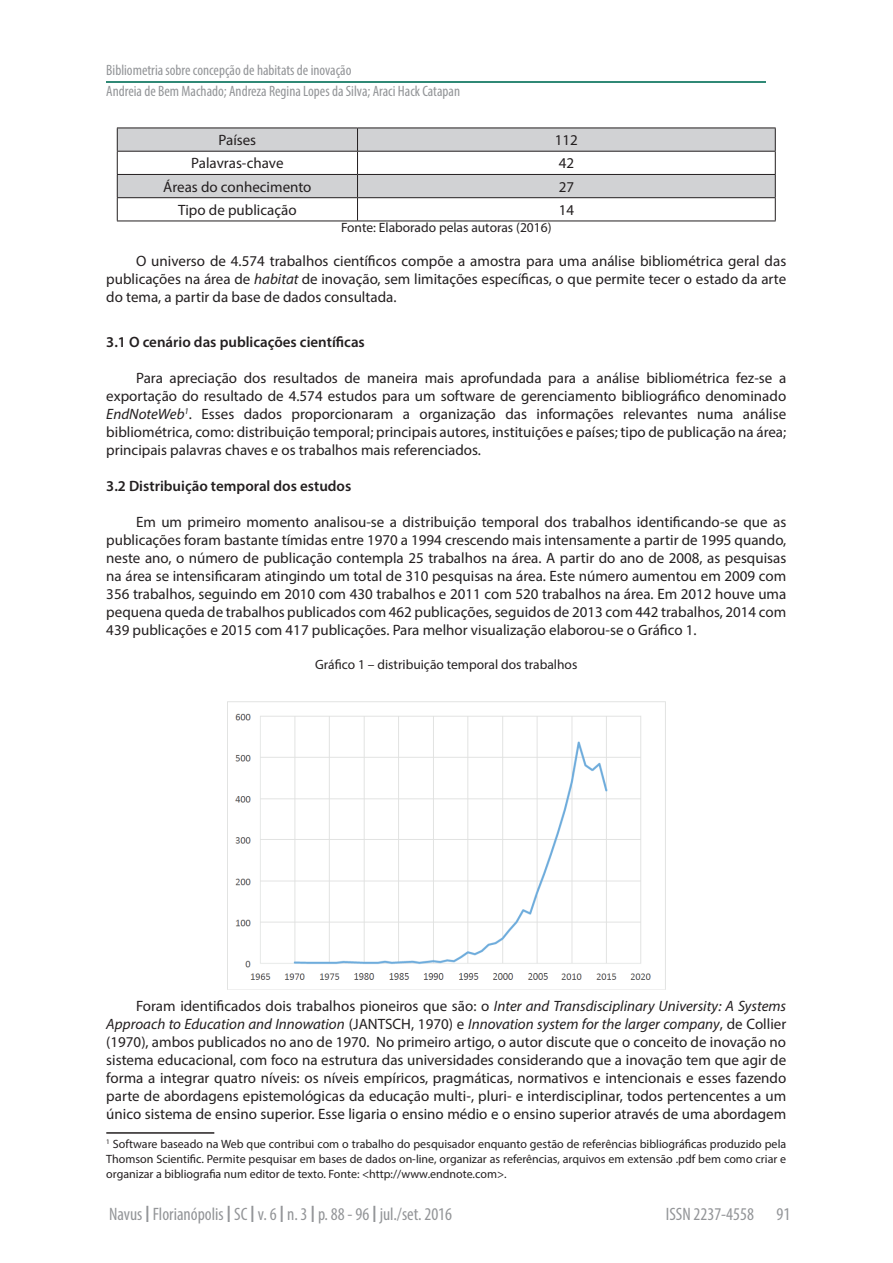
<style>
.page{position:relative;width:893px;height:1263px;background:#fff}
.page>*{position:absolute;margin:0;border:0;box-sizing:border-box;transform-origin:0 0}
.t1{font:condensed 18px "Myriad Pro";color:#939598}
.t2{font:15px/18px "Myriad Pro";color:#231f20;text-align:justify}
.t3{font:condensed 15px/21px "Myriad Pro";color:#939598}
.t4{font:600 15px "Myriad Pro";color:#231f20}
.t5{font:13.5px "Myriad Pro";color:#231f20}
.t6{font:12px/15px "Myriad Pro";color:#231f20;text-align:justify}
.s1{font-style:italic}
.s2{font-size:24px}
</style>
<div class="page">
<hr style="left:106px;top:81px;width:660px;height:2px;background:#308976">
<svg style="left:118px;top:129px;width:657px;height:68px;fill:#d1d2d4"></svg>
<hr style="left:117px;top:128px;width:240px;height:1px;background:#231f20">
<hr style="left:357px;top:128px;width:419px;height:1px;background:#231f20">
<hr style="left:117px;top:151px;width:240px;height:1px;background:#231f20">
<hr style="left:357px;top:151px;width:419px;height:1px;background:#231f20">
<hr style="left:117px;top:174px;width:240px;height:1px;background:#231f20">
<hr style="left:357px;top:174px;width:419px;height:1px;background:#231f20">
<hr style="left:117px;top:197px;width:240px;height:1px;background:#231f20">
<svg style="left:117px;top:128px;width:1px;height:93px"></svg>
<hr style="left:357px;top:197px;width:419px;height:1px;background:#231f20">
<svg style="left:357px;top:128px;width:1px;height:93px"></svg>
<svg style="left:775px;top:128px;width:1px;height:93px"></svg>
<hr style="left:117px;top:221px;width:240px;height:1px;background:#231f20">
<hr style="left:357px;top:221px;width:419px;height:1px;background:#231f20">
<hr style="left:106px;top:1132px;width:108px;height:2px;background:#231f20">
<img style="left:227px;top:701px;width:439px;height:289px">
<img style="left:342px;top:967px;width:209px;height:13px">
<p class="t3" style="left:106px;top:59px;width:355px">Bibliometria sobre concepção de habitats de inovação<br>Andreia de Bem Machado; Andreza Regina Lopes da Silva; Araci Hack Catapan</p>
<p class="t2" style="left:219px;top:131px;width:39px">Países</p>
<p class="t2" style="left:555px;top:131px;width:25px">112</p>
<p class="t2" style="left:191px;top:154px;width:94px">Palavras-chave</p>
<p class="t2" style="left:559px;top:154px;width:17px">42</p>
<p class="t2" style="left:163px;top:177px;width:150px">Áreas do conhecimento</p>
<p class="t2" style="left:559px;top:177px;width:17px">27</p>
<p class="t2" style="left:178px;top:201px;width:120px">Tipo de publicação</p>
<p class="t2" style="left:559px;top:201px;width:17px">14</p>
<p class="t5" style="left:341px;top:219px;width:212px">Fonte: Elaborado pelas autoras (2016)</p>
<p class="t2" style="left:106px;top:251px;width:681px;text-indent:30px">O universo de 4.574 trabalhos científicos compõe a amostra para uma análise bibliométrica geral das publicações na área de <span class="s1">habitat</span> de inovação, sem limitações específicas, o que permite tecer o estado da arte do tema, a partir da base de dados consultada.</p>
<p class="t4" style="left:106px;top:332px;width:260px">3.1 O cenário das publicações científicas</p>
<p class="t2" style="left:106px;top:369px;width:681px;text-indent:30px">Para apreciação dos resultados de maneira mais aprofundada para a análise bibliométrica fez-se a exportação do resultado de 4.574 estudos para um software de gerenciamento bibliográfico denominado <span class="s1">EndNoteWeb</span><sup>1</sup>. Esses dados proporcionaram a organização das informações relevantes numa análise bibliométrica, como: distribuição temporal; principais autores, instituições e países; tipo de publicação na área; principais palavras chaves e os trabalhos mais referenciados.</p>
<p class="t4" style="left:106px;top:476px;width:247px">3.2 Distribuição temporal dos estudos</p>
<p class="t2" style="left:106px;top:513px;width:681px;text-indent:30px">Em um primeiro momento analisou-se a distribuição temporal dos trabalhos identificando-se que as publicações foram bastante tímidas entre 1970 a 1994 crescendo mais intensamente a partir de 1995 quando, neste ano, o número de publicação contempla 25 trabalhos na área. A partir do ano de 2008, as pesquisas na área se intensificaram atingindo um total de 310 pesquisas na área. Este número aumentou em 2009 com 356 trabalhos, seguindo em 2010 com 430 trabalhos e 2011 com 520 trabalhos na área. Em 2012 houve uma pequena queda de trabalhos publicados com 462 publicações, seguidos de 2013 com 442 trabalhos, 2014 com 439 publicações e 2015 com 417 publicações. Para melhor visualização elaborou-se o Gráfico 1.</p>
<p class="t5" style="left:315px;top:656px;width:264px">Gráfico 1 – distribuição temporal dos trabalhos</p>
<p class="t2" style="left:106px;top:997px;width:681px;text-indent:30px">Foram identificados dois trabalhos pioneiros que são: o <span class="s1">Inter and Transdisciplinary University: A Systems Approach to Education and Innowation</span> (JANTSCH, 1970) e <span class="s1">Innovation system for the larger company</span>, de Collier (1970), ambos publicados no ano de 1970. No primeiro artigo, o autor discute que o conceito de inovação no sistema educacional, com foco na estrutura das universidades considerando que a inovação tem que agir de forma a integrar quatro níveis: os níveis empíricos, pragmáticas, normativos e intencionais e esses fazendo parte de abordagens epistemológicas da educação multi-, pluri- e interdisciplinar, todos pertencentes a um único sistema de ensino superior. Esse ligaria o ensino médio e o ensino superior através de uma abordagem</p>
<p class="t6" style="left:106px;top:1136px;width:681px"><sup>1</sup> Software baseado na Web que contribui com o trabalho do pesquisador enquanto gestão de referências bibliográficas produzido pela Thomson Scientific. Permite pesquisar em bases de dados on-line, organizar as referências, arquivos em extensão .pdf bem como criar e organizar a bibliografia num editor de texto. Fonte: &lt;http://www.endnote.com&gt;.</p>
<p class="t1" style="left:109px;top:1203px;width:345px">Navus <span class="s2">I</span> Florianópolis <span class="s2">I</span> SC <span class="s2">I</span> v. 6 <span class="s2">I</span> n. 3 <span class="s2">I</span> p. 88 - 96 <span class="s2">I</span> jul./set. 2016</p>
<p class="t1" style="left:666px;top:1203px;width:90px">ISSN 2237-4558</p>
<p class="t1" style="left:777px;top:1203px;width:15px">91</p>
</div>
